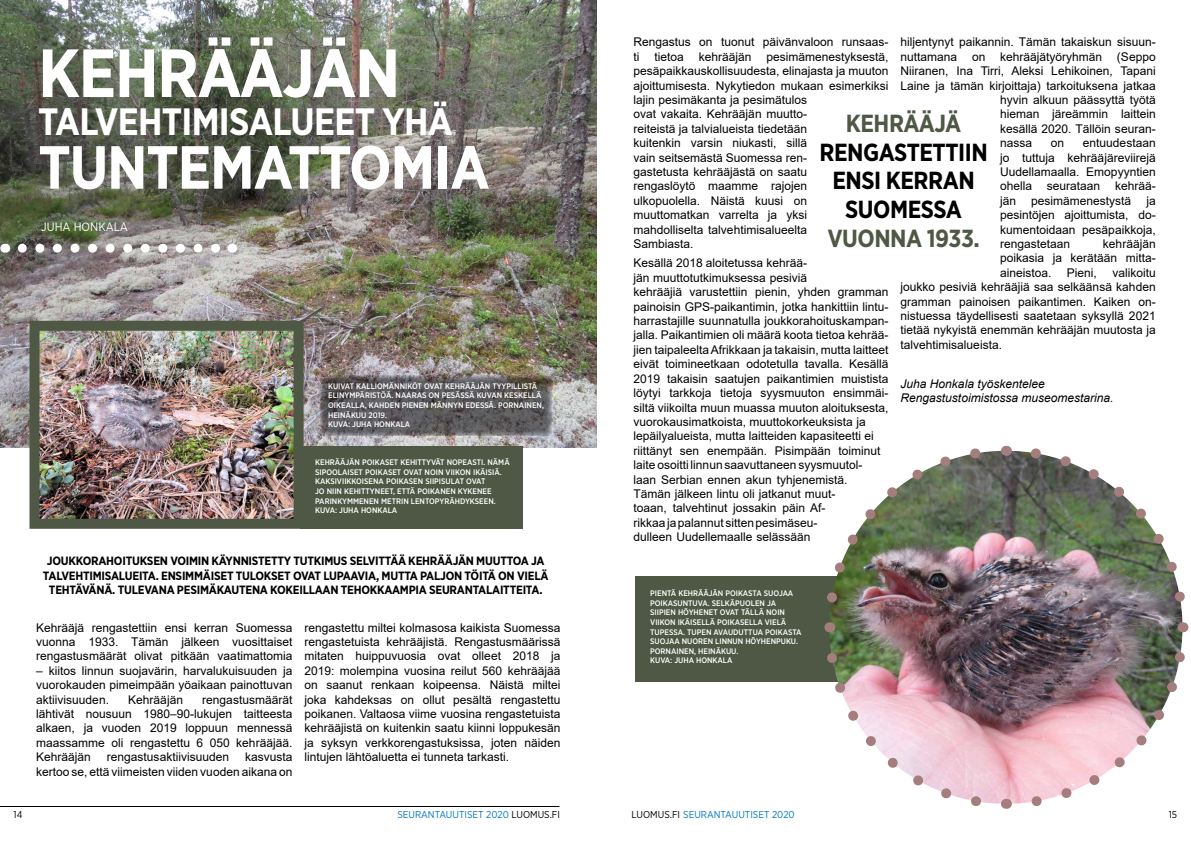
<style>
.page{position:relative;width:1191px;height:842px;background:#fff}
.page>*{position:absolute;margin:0;border:0;box-sizing:border-box;transform-origin:0 0}
.Seurantauutiset_leip{font:700 68px "Gotham Narrow";letter-spacing:-.02em;color:#fff}
.Seurantauutiset_leip-2{font:700 60.8px "Gotham Narrow";letter-spacing:-.02em;color:#fff}
.Seurantauutiset_leip-3{font:700 38.1px "Gotham Narrow";letter-spacing:-.02em;color:#fff}
.Seurantauutiset_leip-4{font:700 24.7px/28.8px "Gotham Narrow";letter-spacing:-.02em;color:#000;text-align:center}
.Seurantauutiset_leip-5{font:12px/14.4px "Arial";color:#000;text-align:justify}
.Seurantauutiset_leip-6{font:700 12px/14.4px "Gotham Narrow";letter-spacing:-.02em;color:#000;text-align:center}
.leipäteksti{font:italic 12px/14.4px "Arial";color:#000}
.t1{font:12px "Gotham Narrow";color:#fff}
.t2{font:10px "Gotham Narrow";color:#0077c8}
.t3{font:10px "Gotham Narrow";color:#000}
.t4{font:500 8px/9.6px "Gotham Narrow";color:#fff}
.s1{color:#4f5845}
.s2{color:#000}
</style>
<div class="page">
<hr style="left:0;top:806px;width:559px;height:1px;background:#000">
<img style="left:0;top:0;width:596px;height:447px">
<img style="left:41px;top:332px;width:252px;height:186px">
<div style="left:30px;top:321px;width:274px;height:208px;border:10px solid #4f5845"></div>
<svg style="left:22px;top:244px;width:201px;height:9px"></svg>
<div style="left:300px;top:447px;width:223px;height:82px;background:#4f5845"></div>
<div style="left:635px;top:577px;width:216px;height:105px;background:#4f5845"></div>
<img style="left:829px;top:451px;width:353px;height:353px;border-radius:176px">
<img style="left:1025px;top:622px;width:164px;height:184px">
<img style="left:1006px;top:445px;width:179px;height:163px">
<img style="left:819px;top:448px;width:167px;height:184px">
<img style="left:827px;top:646px;width:180px;height:163px">
<svg style="left:320px;top:375px;width:231px;height:61px;background:#5d5a5c"></svg>
<p class="Seurantauutiset_leip" style="left:38px;top:29px;width:363px">KEHRÄÄJÄN</p>
<p class="Seurantauutiset_leip-3" style="left:38px;top:97px;width:416px">TALVEHTIMISALUEET YHÄ</p>
<p class="Seurantauutiset_leip-2" style="left:38px;top:128px;width:453px">TUNTEMATTOMIA</p>
<p class="t1" style="left:41px;top:219px;width:88px">JUHA HONKALA</p>
<p class="t4" style="left:328px;top:381px;width:217px">KUIVAT KALLIOMÄNNIKÖT OVAT KEHRÄÄJÄN TYYPILLISTÄ ELINYMPÄRISTÖÄ. NAARAS ON PESÄSSÄ KUVAN KESKELLÄ OIKEALLA, KAHDEN PIENEN MÄNNYN EDESSÄ. PORNAINEN, HEINÄKUU 2019.</p>
<p class="t4" style="left:328px;top:419px;width:84px">KUVA: JUHA HONKALA</p>
<p class="t4" style="left:315px;top:457px;width:196px">KEHRÄÄJÄN POIKASET KEHITTYVÄT NOPEASTI. NÄMÄ SIPOOLAISET POIKASET OVAT NOIN VIIKON IKÄISIÄ.<br>KAKSIVIIKKOISENA POIKASEN SIIPISULAT OVAT<br>JO NIIN KEHITTYNEET, ETTÄ POIKANEN KYKENEE PARINKYMMENEN METRIN LENTOPYRÄHDYKSEEN.</p>
<p class="t4" style="left:315px;top:505px;width:84px">KUVA: JUHA HONKALA</p>
<p class="Seurantauutiset_leip-6" style="left:43px;top:554px;width:507px">JOUKKORAHOITUKSEN VOIMIN KÄYNNISTETTY TUTKIMUS SELVITTÄÄ KEHRÄÄJÄN MUUTTOA JA<br>TALVEHTIMISALUEITA. ENSIMMÄISET TULOKSET OVAT LUPAAVIA, MUTTA PALJON TÖITÄ ON VIELÄ<br>TEHTÄVÄNÄ. TULEVANA PESIMÄKAUTENA KOKEILLAAN TEHOKKAAMPIA SEURANTALAITTEITA.</p>
<p class="Seurantauutiset_leip-5" style="left:36px;top:620px;width:257px">Kehrääjä rengastettiin ensi kerran Suomessa vuonna 1933. Tämän jälkeen vuosittaiset rengastusmäärät olivat pitkään vaatimattomia</p>
<p class="Seurantauutiset_leip-5" style="left:36px;top:663px;width:257px">– kiitos linnun suojavärin, harvalukuisuuden ja vuorokauden pimeimpään yöaikaan painottuvan aktiivisuuden.</p>
<p class="Seurantauutiset_leip-5" style="left:304px;top:620px;width:257px">rengastettu miltei kolmasosa kaikista Suomessa rengastetuista kehrääjistä. Rengastusmäärissä mitaten huippuvuosia ovat olleet 2018 ja 2019: molempina vuosina reilut 560 kehrääjää on saanut renkaan koipeensa. Näistä miltei joka kahdeksas on ollut pesältä rengastettu poikanen. Valtaosa viime vuosina rengastetuista kehrääjistä on kuitenkin saatu kiinni loppukesän ja syksyn verkkorengastuksissa, joten näiden lintujen lähtöaluetta ei tunneta tarkasti.</p>
<p class="Seurantauutiset_leip-5" style="left:36px;top:692px;width:257px;text-indent:166px">rengastusmäärät lähtivät nousuun 1980–90-lukujen taitteesta alkaen, ja vuoden 2019 loppuun mennessä maassamme oli rengastettu 6 050 kehrääjää.<br>Kehrääjän</p>
<p class="Seurantauutiset_leip-5" style="left:128px;top:692px;width:56px">Kehrääjän</p>
<p class="Seurantauutiset_leip-5" style="left:36px;top:750px;width:258px;text-align:right">kasvusta<br>kertoo se, että viimeisten viiden vuoden aikana on</p>
<p class="Seurantauutiset_leip-5" style="left:107px;top:750px;width:124px">rengastusaktiivisuuden</p>
<p class="Seurantauutiset_leip-5" style="left:633px;top:35px;width:256px;text-align:left">Rengastus on tuonut päivänvaloon runsaas&shy;ti tietoa kehrääjän pesimämenestyksestä, pesäpaikkauskollisuudesta, elinajasta ja muuton ajoittumisesta. Nykytiedon mukaan esimerkiksi lajin pesimäkanta ja pesimätulos<br>ovat vakaita. Kehrääjän muutto-<br>reiteistä ja talvialueista tiedetään<br>kuitenkin varsin niukasti, sillä<br>vain seitsemästä Suomessa ren-<br>gastetusta kehrääjästä on saatu<br>rengaslöytö maamme rajojen<br>ulkopuolella. Näistä kuusi on<br>muuttomatkan varrelta ja yksi<br>mahdolliselta talvehtimisalueelta<br>Sambiasta.</p>
<p class="Seurantauutiset_leip-5" style="left:633px;top:256px;width:256px;text-align:left">Kesällä 2018 aloitetussa kehrää-<br>jän muuttotutkimuksessa pesiviä<br>kehrääjiä varustettiin pienin, yhden gramman painoisin GPS-paikantimin, jotka hankittiin lintu&shy;harrastajille suunnatulla joukkorahoituskampan&shy;jalla. Paikantimien oli määrä koota tietoa kehrää&shy;jien taipaleelta Afrikkaan ja takaisin, mutta laitteet eivät toimineetkaan odotetulla tavalla. Kesällä 2019 takaisin saatujen paikantimien muistista löytyi tarkkoja tietoja syysmuuton ensimmäi&shy;siltä viikoilta muun muassa muuton aloituksesta, vuorokausimatkoista, muuttokorkeuksista ja</p>
<p class="Seurantauutiset_leip-5" style="left:633px;top:429px;width:242px">lepäilyalueista, mutta laitteiden kapasiteetti ei</p>
<p class="Seurantauutiset_leip-5" style="left:633px;top:443px;width:248px;text-align:left">riittänyt sen enempään. Pisimpään toiminut laite osoitti linnun saavuttaneen syysmuutol&shy;laan Serbian ennen akun tyhjenemistä.<br>Tämän jälkeen lintu oli jatkanut muut-<br>toaan, talvehtinut jossakin päin Af-<br>rikkaa ja palannut sitten pesimäseu-<br>dulleen Uudellemaalle selässään</p>
<p class="Seurantauutiset_leip-5" style="left:900px;top:35px;width:256px">hiljentynyt paikannin. Tämän takaiskun sisuun-</p>
<p class="Seurantauutiset_leip-5" style="left:900px;top:49px;width:256px">nuttamana on kehrääjätyöryhmän (Seppo</p>
<p class="Seurantauutiset_leip-5" style="left:900px;top:64px;width:256px">Niiranen, Ina Tirri, Aleksi Lehikoinen, Tapani</p>
<p class="Seurantauutiset_leip-5" style="left:900px;top:78px;width:256px">Laine ja tämän kirjoittaja) tarkoituksena jatkaa</p>
<p class="Seurantauutiset_leip-5" style="left:1000px;top:93px;width:157px">hyvin alkuun päässyttä työtä</p>
<p class="Seurantauutiset_leip-5" style="left:1000px;top:107px;width:157px">hieman järeämmin laittein</p>
<p class="Seurantauutiset_leip-5" style="left:1000px;top:121px;width:157px">kesällä 2020. Tällöin seuran-</p>
<p class="Seurantauutiset_leip-5" style="left:1000px;top:136px;width:34px">nassa</p>
<p class="Seurantauutiset_leip-5" style="left:1050px;top:136px;width:15px">on</p>
<p class="Seurantauutiset_leip-4" style="left:819px;top:108px;width:170px"><span class="s1">KEHRÄÄJÄ<br></span>RENGASTETTIIN<br>ENSI KERRAN<br>SUOMESSA<br><span class="s1">VUONNA 1933.</span></p>
<p class="Seurantauutiset_leip-5" style="left:1000px;top:136px;width:157px;text-indent:83px">entuudestaan jo tuttuja kehrääjäreviirejä Uudellamaalla. Emopyyntien ohella seurataan kehrää&shy;jän</p>
<p class="Seurantauutiset_leip-5" style="left:1031px;top:193px;width:102px">pesimämenestystä</p>
<p class="Seurantauutiset_leip-5" style="left:1000px;top:193px;width:157px;text-indent:146px">ja pesintöjen ajoittumista, do&shy;kumentoidaan pesäpaikkoja, rengastetaan</p>
<p class="Seurantauutiset_leip-5" style="left:1000px;top:237px;width:157px;text-indent:103px">kehrääjän poikasia ja kerätään mitta&shy;aineistoa.</p>
<p class="Seurantauutiset_leip-5" style="left:900px;top:265px;width:256px;text-indent:212px">valikoitu joukko pesiviä kehrääjiä saa selkäänsä kahden gramman painoisen paikantimen. Kaiken on&shy;nistuessa täydellisesti saatetaan syksyllä 2021 tietää nykyistä enemmän kehrääjän muutosta ja talvehtimisalueista.</p>
<p class="leipäteksti" style="left:900px;top:376px;width:214px">Juha Honkala työskentelee<br>Rengastustoimistossa museomestarina.</p>
<p class="Seurantauutiset_leip-5" style="left:1067px;top:265px;width:32px">Pieni,</p>
<p class="t4" style="left:650px;top:588px;width:153px">PIENTÄ KEHRÄÄJÄN POIKASTA SUOJAA<br>POIKASUNTUVA. SELKÄPUOLEN JA<br>SIIPIEN HÖYHENET OVAT TÄLLÄ NOIN<br>VIIKON IKÄISELLÄ POIKASELLA VIELÄ<br>TUPESSA. TUPEN AVAUDUTTUA POIKASTA<br>SUOJAA NUOREN LINNUN HÖYHENPUKU.<br>PORNAINEN, HEINÄKUU.</p>
<p class="t4" style="left:650px;top:656px;width:84px">KUVA: JUHA HONKALA</p>
<p class="t3" style="left:14px;top:809px;width:10px">14</p>
<p class="t2" style="left:397px;top:809px;width:164px">SEURANTAUUTISET 2020 <span class="s2">LUOMUS.FI</span></p>
<p class="t2" style="left:631px;top:809px;width:165px"><span class="s2">LUOMUS.FI</span> SEURANTAUUTISET 2020</p>
<p class="t3" style="left:1168px;top:809px;width:10px">15</p>
</div>
